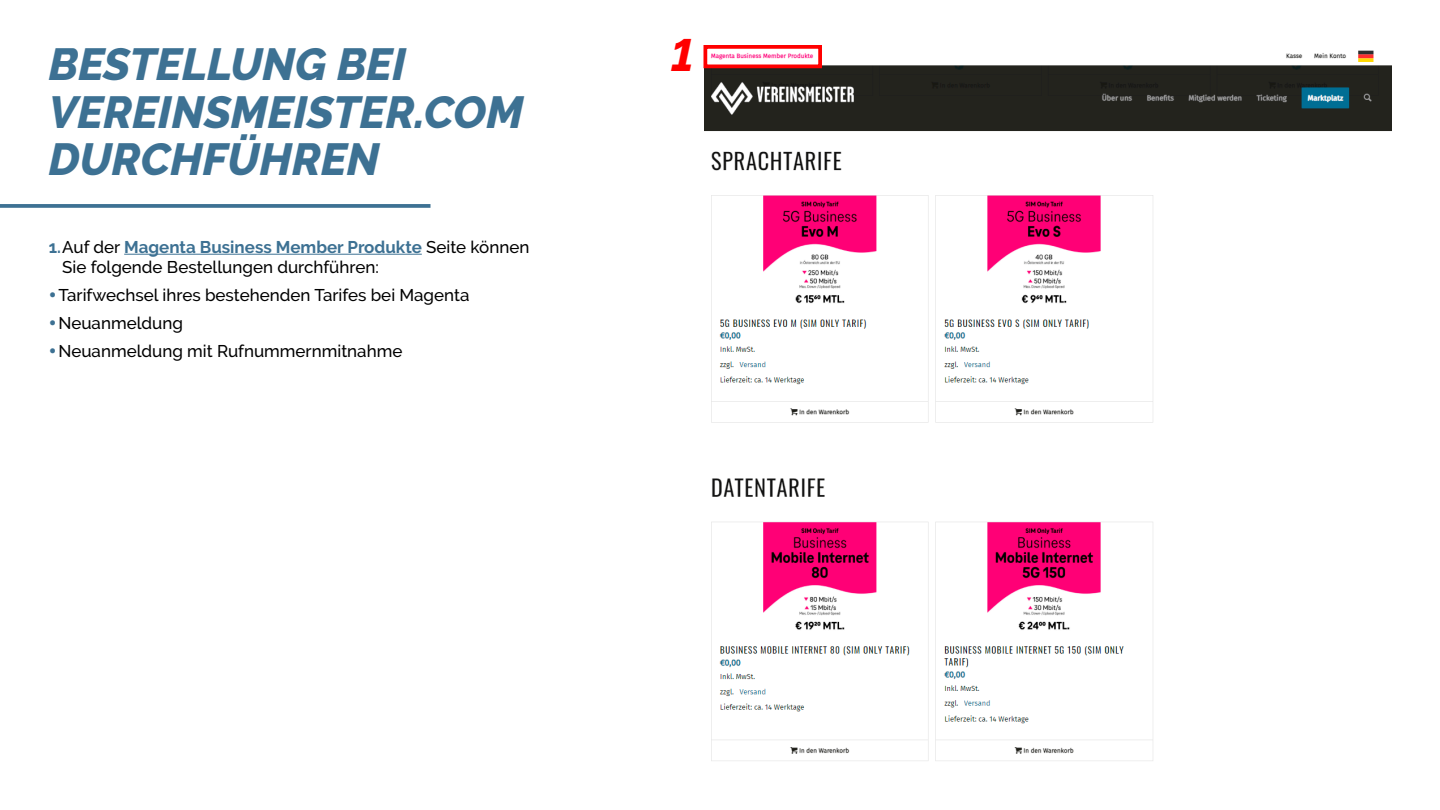
<style>
.page{position:relative;width:1440px;height:810px;background:#fff}
.page>*{position:absolute;margin:0;border:0;box-sizing:border-box;transform-origin:0 0}
.Headline{font:italic 800 44.85px/47.2px "Raleway";color:#3d7193}
.Markierung{font:italic 800 44.85px "Raleway";color:#f00}
.t1{font:500 16.95px/20.3px "Raleway";color:#000}
.s1{font-weight:700;color:#3d7193}
</style>
<div class="page">
<hr style="left:124px;top:254px;width:298px;height:1px;background:#3d7193">
<svg style="left:0;top:204px;width:431px;height:4px;background:#487999"></svg>
<img style="left:704px;top:50px;width:687px;height:711px">
<div style="left:704px;top:45px;width:118px;height:23px;border:4px solid #f00"></div>
<p class="Headline" style="left:49px;top:41px;width:476px">BESTELLUNG BEI<br>VEREINSMEISTER.COM<br>DURCHFÜHREN</p>
<p class="t1" style="left:62px;top:237px;width:469px;text-indent:-14px"><span class="s1">1.</span>Auf der <span class="s1">Magenta Business Member Produkte</span> Seite können<br>Sie folgende Bestellungen durchführen:</p>
<p class="t1" style="left:58px;top:285px;width:413px">Tarifwechsel ihres bestehenden Tarifes bei Magenta</p>
<p class="t1" style="left:58px;top:313px;width:126px">Neuanmeldung</p>
<p class="t1" style="left:58px;top:341px;width:345px">Neuanmeldung mit Rufnummernmitnahme</p>
<p class="Markierung" style="left:671px;top:30px;width:24px">1</p>
</div>
